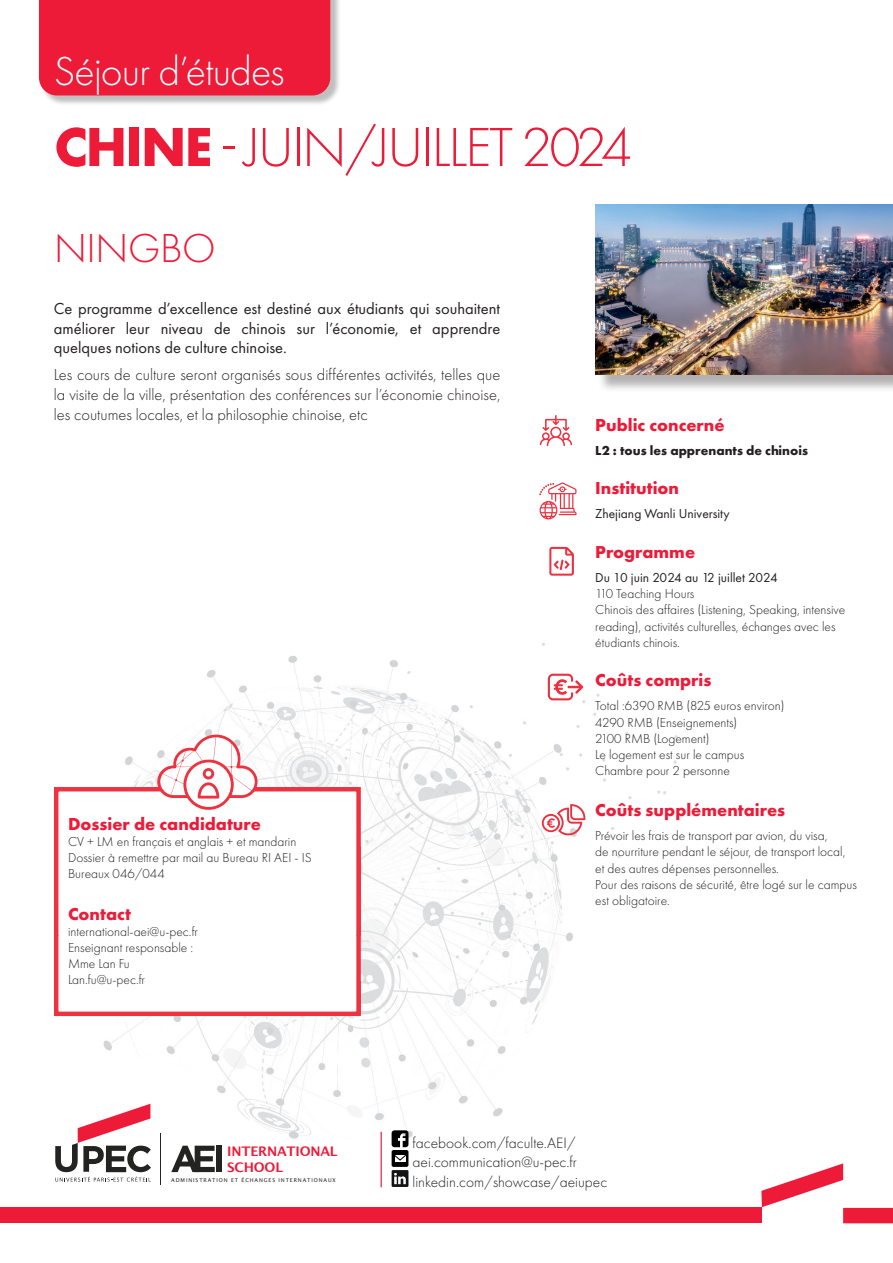
<style>
.page{position:relative;width:893px;height:1263px;background:#fff}
.page>*{position:absolute;margin:0;border:0;box-sizing:border-box;transform-origin:0 0}
.t1{font:300 57px "Futura PT";letter-spacing:-.04em;color:#ed1a38}
.t2{font:300 42px "Futura PT";letter-spacing:-.02em;color:#fff}
.t3{font:300 42px "Futura PT";letter-spacing:-.01em;color:#ed1a38}
.t4{font:700 18px "Futura PT";color:#ed1a38}
.t5{font:300 16.5px/19.8px "Futura PT";color:#231f20;text-align:justify}
.t6{font:16.5px/19.8px "Futura PT";color:#231f20;text-align:justify}
.t7{font:300 15.45px/20.2px "Futura PT";color:#231f20}
.t8{font:300 13.5px/16.2px "Futura PT";color:#231f20}
.t9{font:13.5px "Futura PT";color:#231f20}
.t10{font:700 13.5px "Futura PT";color:#231f20}
.t11{font:700 13.2px/15.6px "Lucida Grande";letter-spacing:-.015em;color:#ed1a38}
.t12{font:5.25px "Lucida Sans";letter-spacing:.165em;color:#232322}
.s1{font-weight:700}
</style>
<div class="page">
<img style="left:71px;top:643px;width:640px;height:515px">
<svg style="left:761px;top:1163px;width:82px;height:44px"></svg>
<div style="left:843px;top:1208px;width:50px;height:15px;background:#ed1a38"></div>
<div style="left:0;top:1208px;width:761px;height:15px;background:#ed1a38"></div>
<svg style="left:171px;top:1146px;width:44px;height:26px"></svg>
<div style="left:216px;top:1146px;width:6px;height:26px;background:#232322"></div>
<hr style="left:160px;top:1133px;width:1px;height:51px;background:#232322">
<svg style="left:55px;top:1104px;width:96px;height:77px"></svg>
<div style="left:392px;top:1150px;width:16px;height:17px;background:#000001;border-radius:2px"></div>
<div style="left:395px;top:1155px;width:11px;height:7px;background:#fff"></div>
<svg style="left:392px;top:1130px;width:16px;height:31px"></svg>
<hr style="left:381px;top:1132px;width:1px;height:55px;background:#ed1a38">
<svg style="left:392px;top:1170px;width:16px;height:17px"></svg>
<svg style="left:54px;top:935px;width:307px;height:46px"></svg>
<svg style="left:56px;top:734px;width:303px;height:201px"></svg>
<div style="left:40px;top:0;width:301px;height:106px;background:#231f20;opacity:.29"></div>
<div style="left:39px;top:0;width:291px;height:95px;background:#ed1a38"></div>
<svg style="left:540px;top:415px;width:32px;height:31px"></svg>
<svg style="left:539px;top:482px;width:37px;height:37px"></svg>
<svg style="left:549px;top:547px;width:25px;height:29px"></svg>
<svg style="left:548px;top:674px;width:35px;height:26px"></svg>
<svg style="left:542px;top:804px;width:43px;height:31px"></svg>
<div style="left:598px;top:206px;width:295px;height:187px;background:#231f20;opacity:.35"></div>
<img style="left:595px;top:204px;width:298px;height:170px">
<svg style="left:54px;top:981px;width:307px;height:35px"></svg>
<h2 class="t2" style="left:54px;top:47px;width:232px">Séjour d’études</h2>
<h1 class="t1" style="left:54px;top:115px;width:580px"><span class="s1">CHINE</span> - JUIN/JUILLET 2024</h1>
<h2 class="t3" style="left:54px;top:224px;width:163px">NINGBO</h2>
<p class="t6" style="left:54px;top:298px;width:448px">Ce programme d’excellence est destiné aux étudiants qui souhaitent améliorer leur niveau de chinois sur l’économie, et apprendre quelques notions de culture chinoise.</p>
<p class="t5" style="left:54px;top:365px;width:448px">Les cours de culture seront organisés sous différentes activités, telles que la visite de la ville, présentation des conférences sur l’économie chinoise, les coutumes locales, et la philosophie chinoise, etc</p>
<h3 class="t4" style="left:68px;top:812px;width:195px">Dossier de candidature</h3>
<p class="t8" style="left:68px;top:833px;width:245px">CV + LM en français et anglais + et mandarin<br>Dossier à remettre par mail au Bureau RI AEI - IS<br>Bureaux 046/044</p>
<h3 class="t4" style="left:68px;top:902px;width:64px">Contact</h3>
<p class="t8" style="left:68px;top:923px;width:132px">international-aei@u-pec.fr<br>Enseignant responsable :<br>Mme Lan Fu<br>Lan.fu@u-pec.fr</p>
<h3 class="t4" style="left:595px;top:413px;width:131px">Public concerné</h3>
<p class="t10" style="left:595px;top:441px;width:214px">L2 : tous les apprenants de chinois</p>
<h3 class="t4" style="left:595px;top:477px;width:85px">Institution</h3>
<p class="t9" style="left:595px;top:506px;width:136px">Zhejiang Wanli University</p>
<h3 class="t4" style="left:595px;top:540px;width:101px">Programme</h3>
<p class="t9" style="left:595px;top:569px;width:184px">Du 10 juin 2024 au 12 juillet 2024</p>
<p class="t8" style="left:595px;top:586px;width:252px">110 Teaching Hours<br>Chinois des affaires (Listening, Speaking, intensive reading), activités culturelles, échanges avec les étudiants chinois.</p>
<h3 class="t4" style="left:595px;top:669px;width:118px">Coûts compris</h3>
<p class="t8" style="left:595px;top:698px;width:191px">Total :6390 RMB (825 euros environ)<br>4290 RMB (Enseignements)<br>2100 RMB (Logement)<br>Le logement est sur le campus<br>Chambre pour 2 personne</p>
<h3 class="t4" style="left:595px;top:799px;width:191px">Coûts supplémentaires</h3>
<p class="t8" style="left:595px;top:828px;width:263px">Prévoir les frais de transport par avion, du visa,<br>de nourriture pendant le séjour, de transport local, et des autres dépenses personnelles.<br>Pour des raisons de sécurité, être logé sur le campus est obligatoire.</p>
<p class="t7" style="left:413px;top:1132px;width:165px">facebook.com/faculte.AEI/</p>
<p class="t11" style="left:227px;top:1143px;width:112px">INTERNATIONAL<br>SCHOOL</p>
<p class="t7" style="left:413px;top:1151px;width:196px">aei.communication@u-pec.fr linkedin.com/showcase/aeiupec</p>
<p class="t12" style="left:171px;top:1177px;width:166px">ADMINISTRATION ET ÉCHANGES INTERNATIONAUX</p>
</div>
